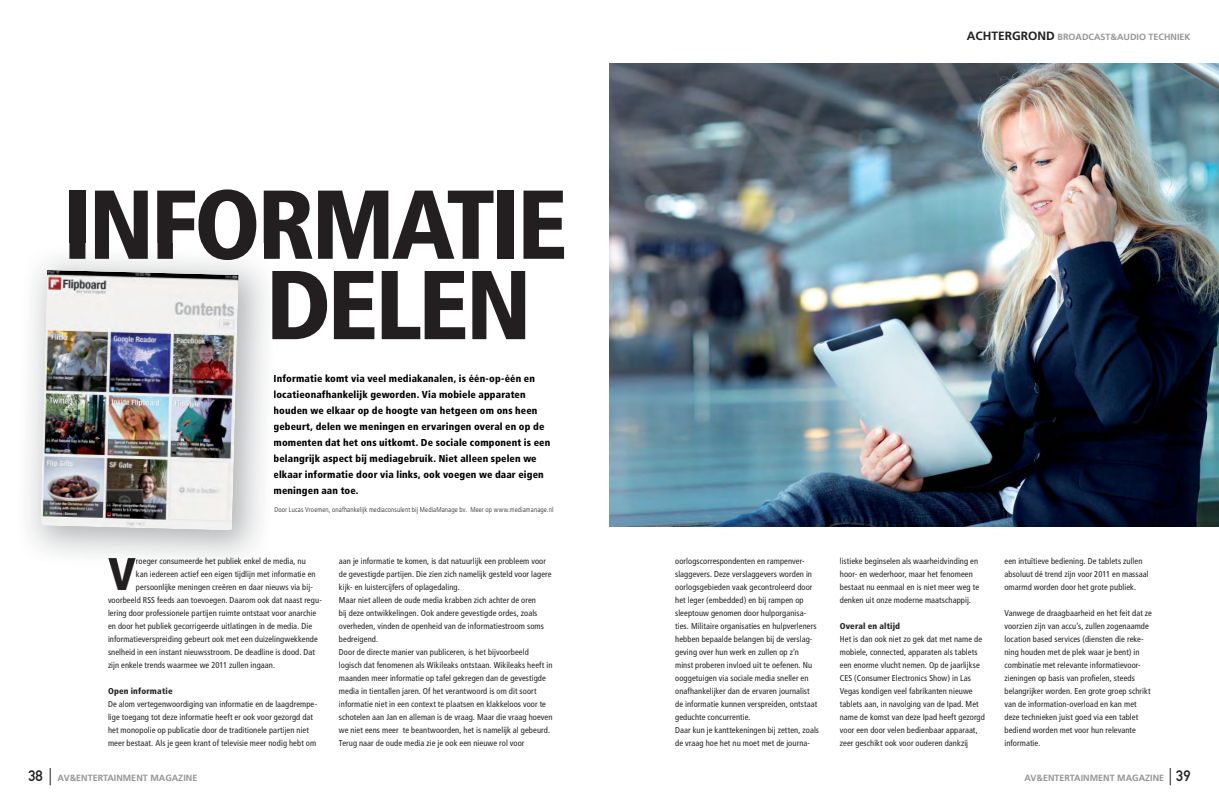
<style>
.page{position:relative;width:1219px;height:808px;background:#fff}
.page>*{position:absolute;margin:0;border:0;box-sizing:border-box;transform-origin:0 0}
.t1{font:900 condensed 97.7px/80.4px "Frutiger";letter-spacing:-.035em;color:#231f20}
.t2{font:900 condensed 45.7px "Frutiger";color:#231f20}
.t3{font:15px "DIN Mittelschrift";color:#231f20}
.t4{font:900 condensed 10px/16px "Frutiger";letter-spacing:.015em;color:#000}
.t5{font:700 9px "Frutiger";color:#939598}
.t6{font:condensed 8.5px/13px "Frutiger";letter-spacing:.01em;color:#231f20}
.t7{font:900 condensed 8.5px "Frutiger";letter-spacing:.02em;color:#231f20}
.t8{font:300 condensed 7px "Frutiger";letter-spacing:.015em;color:#231f20}
.s1{font-size:12px;color:#231f20}
.s2{font-family:"DIN Mittelschrift";font-weight:400;font-size:15px;color:#231f20}
</style>
<div class="page">
<img style="left:609px;top:63px;width:610px;height:463px">
<img style="left:108px;top:558px;width:139px;height:8px">
<img style="left:69px;top:243px;width:205px;height:17px">
<img style="left:272px;top:271px;width:2px;height:68px">
<img style="left:40px;top:270px;width:199px;height:260px">
<svg style="left:1170px;top:768px;width:1px;height:17px"></svg>
<svg style="left:50px;top:768px;width:1px;height:17px"></svg>
<h1 class="t1" style="left:266px;top:192px;width:303px;text-indent:-203px">INFORMATIE<br>DELEN</h1>
<p class="t4" style="left:274px;top:371px;width:278px">Informatie komt via veel mediakanalen, is één-op-één en locatieonafhankelijk geworden. Via mobiele apparaten houden we elkaar op de hoogte van hetgeen om ons heen gebeurt, delen we meningen en ervaringen overal en op de momenten dat het ons uitkomt. De sociale component is een belangrijk aspect bij mediagebruik. Niet alleen spelen we elkaar informatie door via links, ook voegen we daar eigen meningen aan toe.</p>
<p class="t8" style="left:274px;top:507px;width:280px">Door Lucas Vroemen, onafhankelijk mediaconsulent bij MediaManage bv. Meer op www.mediamanage.nl</p>
<p class="t5" style="left:967px;top:33px;width:225px"><span class="s1">ACHTERGROND</span> BROADCAST&amp;AUDIO TECHNIEK</p>
<h2 class="t2" style="left:108px;top:556px;width:29px">V</h2>
<p class="t6" style="left:136px;top:555px;width:171px">roeger consumeerde het publiek enkel de media, nu</p>
<p class="t6" style="left:136px;top:568px;width:181px">kan iedereen actief een eigen tijdlijn met informatie en</p>
<p class="t6" style="left:136px;top:581px;width:178px">persoonlijke meningen creëren en daar nieuws via bij-</p>
<p class="t6" style="left:108px;top:594px;width:215px">voorbeeld RSS feeds aan toevoegen. Daarom ook dat naast regu-</p>
<p class="t6" style="left:108px;top:607px;width:210px">lering door professionele partijen ruimte ontstaat voor anarchie</p>
<p class="t6" style="left:108px;top:620px;width:206px">en door het publiek gecorrigeerde uitlatingen in de media. Die</p>
<p class="t6" style="left:108px;top:633px;width:211px">informatieverspreiding gebeurt ook met een duizelingwekkende</p>
<p class="t6" style="left:108px;top:646px;width:208px">snelheid in een instant nieuwsstroom. De deadline is dood. Dat</p>
<p class="t6" style="left:108px;top:659px;width:169px">zijn enkele trends waarmee we 2011 zullen ingaan.</p>
<p class="t7" style="left:108px;top:687px;width:66px">Open informatie</p>
<p class="t6" style="left:108px;top:698px;width:211px">De alom vertegenwoordiging van informatie en de laagdrempe&shy;lige toegang tot deze informatie heeft er ook voor gezorgd dat het monopolie op publicatie door de traditionele partijen niet meer bestaat. Als je geen krant of televisie meer nodig hebt om</p>
<p class="t6" style="left:339px;top:555px;width:215px">aan je informatie te komen, is dat natuurlijk een probleem voor de gevestigde partijen. Die zien zich namelijk gesteld voor lagere kijk- en luistercijfers of oplagedaling.<br>Maar niet alleen de oude media krabben zich achter de oren<br>bij deze ontwikkelingen. Ook andere gevestigde ordes, zoals overheden, vinden de openheid van de informatiestroom soms bedreigend.<br>Door de directe manier van publiceren, is het bijvoorbeeld logisch dat fenomenen als Wikileaks ontstaan. Wikileaks heeft in maanden meer informatie op tafel gekregen dan de gevestigde media in tientallen jaren. Of het verantwoord is om dit soort informatie niet in een context te plaatsen en klakkeloos voor te schotelen aan Jan en alleman is de vraag. Maar die vraag hoeven we niet eens meer te beantwoorden, het is namelijk al gebeurd.<br>Terug naar de oude media zie je ook een nieuwe rol voor</p>
<p class="t6" style="left:675px;top:555px;width:145px">oorlogscorrespondenten en rampenver&shy;slaggevers. Deze verslaggevers worden in oorlogsgebieden vaak gecontroleerd door het leger (embedded) en bij rampen op sleeptouw genomen door hulporganisa&shy;ties. Militaire organisaties en hulpverleners hebben bepaalde belangen bij de verslag&shy;geving over hun werk en zullen op z’n minst proberen invloed uit te oefenen. Nu ooggetuigen via sociale media sneller en onafhankelijker dan de ervaren journalist de informatie kunnen verspreiden, ontstaat geduchte concurrentie.<br>Daar kun je kanttekeningen bij zetten, zoals de vraag hoe het nu moet met de journa-</p>
<p class="t6" style="left:840px;top:555px;width:141px">listieke beginselen als waarheidvinding en hoor- en wederhoor, maar het fenomeen bestaat nu eenmaal en is niet meer weg te denken uit onze moderne maatschappij.</p>
<p class="t7" style="left:840px;top:622px;width:62px">Overal en altijd</p>
<p class="t6" style="left:840px;top:633px;width:147px">Het is dan ook niet zo gek dat met name de mobiele, connected, apparaten als tablets een enorme vlucht nemen. Op de jaarlijkse CES (Consumer Electronics Show) in Las Vegas kondigen veel fabrikanten nieuwe tablets aan, in navolging van de Ipad. Met name de komst van deze Ipad heeft gezorgd voor een door velen bedienbaar apparaat, zeer geschikt ook voor ouderen dankzij</p>
<p class="t6" style="left:1004px;top:555px;width:146px">een intuïtieve bediening. De tablets zullen absoluut dé trend zijn voor 2011 en massaal omarmd worden door het grote publiek.</p>
<p class="t6" style="left:1004px;top:607px;width:149px">Vanwege de draagbaarheid en het feit dat ze voorzien zijn van accu’s, zullen zogenaamde location based services (diensten die reke&shy;ning houden met de plek waar je bent) in combinatie met relevante informatievoor&shy;zieningen op basis van profielen, steeds belangrijker worden. Een grote groep schrikt van de information-overload en kan met deze technieken juist goed via een tablet bediend worden met voor hun relevante informatie.</p>
<h3 class="t3" style="left:28px;top:771px;width:16px">38</h3>
<p class="t5" style="left:1024px;top:774px;width:168px">AV&amp;ENTERTAINMENT MAGAZINE <span class="s2">39</span></p>
<p class="t5" style="left:58px;top:774px;width:141px">AV&amp;ENTERTAINMENT MAGAZINE</p>
</div>
